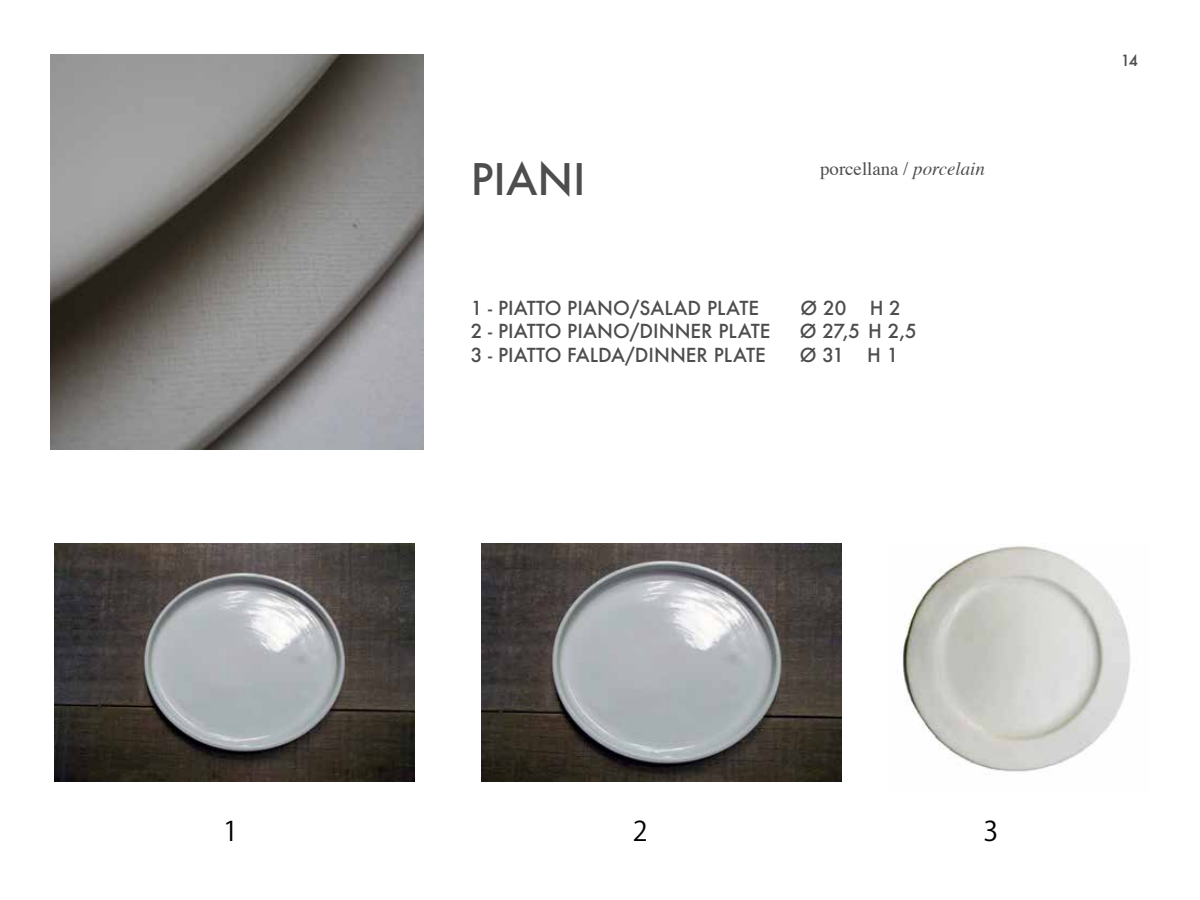
<style>
.page{position:relative;width:1200px;height:900px;background:#fff}
.page>*{position:absolute;margin:0;border:0;box-sizing:border-box;transform-origin:0 0}
.t1{font:500 42.45px "Futura";color:#4d4d4d}
.t2{font:27px "Koz Go Pr 6 N";color:#000}
.t3{font:500 18.9px "Futura";color:#4d4d4d}
.t4{font:18.9px "Times";color:#4d4d4d}
.t5{font:500 15px "Futura";color:#4d4d4d}
.s1{font-style:italic}
</style>
<div class="page">
<img style="left:51px;top:54px;width:373px;height:396px">
<img style="left:54px;top:544px;width:360px;height:237px">
<img style="left:481px;top:544px;width:360px;height:237px">
<img style="left:902px;top:546px;width:229px;height:226px">
<h1 class="t1" style="left:471px;top:151px;width:117px">PIANI</h1>
<p class="t4" style="left:820px;top:160px;width:166px">porcellana / <span class="s1">porcelain</span></p>
<p class="t3" style="left:471px;top:296px;width:290px">1 - PIATTO PIANO/SALAD PLATE</p>
<p class="t3" style="left:801px;top:296px;width:102px">Ø 20 H 2</p>
<p class="t3" style="left:471px;top:318px;width:301px">2 - PIATTO PIANO/DINNER PLATE</p>
<p class="t3" style="left:800px;top:318px;width:119px">Ø 27,5 H 2,5</p>
<p class="t3" style="left:471px;top:342px;width:297px">3 - PIATTO FALDA/DINNER PLATE</p>
<p class="t3" style="left:800px;top:342px;width:100px">Ø 31 H 1</p>
<p class="t5" style="left:1121px;top:51px;width:19px">14</p>
<h2 class="t2" style="left:223px;top:816px;width:16px">1</h2>
<h2 class="t2" style="left:633px;top:816px;width:16px">2</h2>
<h2 class="t2" style="left:984px;top:816px;width:16px">3</h2>
</div>
